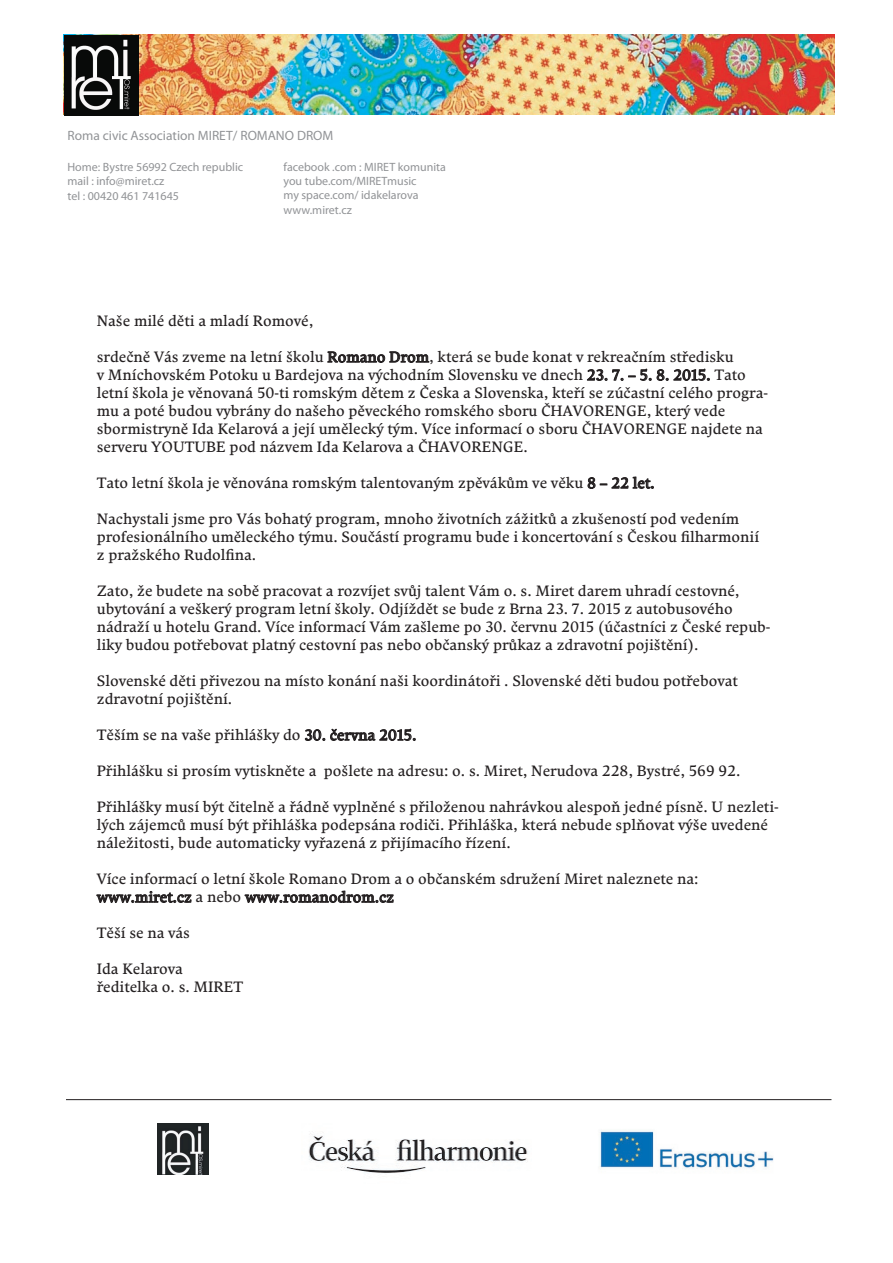
<style>
.page{position:relative;width:893px;height:1263px;background:#fff}
.page>*{position:absolute;margin:0;border:0;box-sizing:border-box;transform-origin:0 0}
.t1{font:15px/18px "Comenia Serif";color:#231f20}
.t2{font:13.5px "Myriad Pro";color:#919396}
.t3{font:12px/14.4px "Myriad Pro";color:#919396}
</style>
<div class="page">
<svg style="left:66px;top:1099px;width:766px;height:1px"></svg>
<img style="left:138px;top:35px;width:697px;height:79px">
<img style="left:64px;top:35px;width:74px;height:81px">
<img style="left:600px;top:1131px;width:174px;height:38px">
<img style="left:157px;top:1124px;width:51px;height:51px">
<img style="left:308px;top:1133px;width:220px;height:40px">
<p class="t2" style="left:67px;top:127px;width:267px">Roma civic Association MIRET/ ROMANO DROM</p>
<p class="t3" style="left:67px;top:159px;width:177px">Home: Bystre 56992 Czech republic mail : info@miret.cz<br>tel : 00420 461 741645</p>
<p class="t3" style="left:283px;top:159px;width:164px">facebook .com : MIRET komunita you tube.com/MIRETmusic<br>my space.com/ idakelarova www.miret.cz</p>
<p class="t1" style="left:97px;top:312px;width:218px">Naše milé děti a mladí Romové,</p>
<p class="t1" style="left:97px;top:348px;width:673px">srdečně Vás zveme na letní školu Romano Drom, která se bude konat v rekreačním středisku<br>v Mníchovském Potoku u Bardejova na východním Slovensku ve dnech 23. 7. – 5. 8. 2015. Tato letní škola je věnovaná 50-ti romským dětem z Česka a Slovenska, kteří se zúčastní celého progra&shy;mu a poté budou vybrány do našeho pěveckého romského sboru ČHAVORENGE, který vede sbormistryně Ida Kelarová a její umělecký tým. Více informací o sboru ČHAVORENGE najdete na serveru YOUTUBE pod názvem Ida Kelarova a ČHAVORENGE.</p>
<p class="t1" style="left:97px;top:474px;width:559px">Tato letní škola je věnována romským talentovaným zpěvákům ve věku 8 – 22 let.</p>
<p class="t1" style="left:97px;top:510px;width:664px">Nachystali jsme pro Vás bohatý program, mnoho životních zážitků a zkušeností pod vedením profesionálního uměleckého týmu. Součástí programu bude i koncertování s Českou filharmonií z pražského Rudolfina.</p>
<p class="t1" style="left:97px;top:582px;width:675px">Zato, že budete na sobě pracovat a rozvíjet svůj talent Vám o. s. Miret darem uhradí cestovné, ubytování a veškerý program letní školy. Odjíždět se bude z Brna 23. 7. 2015 z autobusového nádraží u hotelu Grand. Více informací Vám zašleme po 30. červnu 2015 (účastníci z České repub&shy;liky budou potřebovat platný cestovní pas nebo občanský průkaz a zdravotní pojištění).</p>
<p class="t1" style="left:97px;top:672px;width:643px">Slovenské děti přivezou na místo konání naši koordinátoři . Slovenské děti budou potřebovat zdravotní pojištění.</p>
<p class="t1" style="left:97px;top:726px;width:321px">Těším se na vaše přihlášky do 30. června 2015.</p>
<p class="t1" style="left:97px;top:762px;width:645px">Přihlášku si prosím vytiskněte a pošlete na adresu: o. s. Miret, Nerudova 228, Bystré, 569 92.</p>
<p class="t1" style="left:97px;top:798px;width:683px">Přihlášky musí být čitelně a řádně vyplněné s přiloženou nahrávkou alespoň jedné písně. U nezleti&shy;lých zájemců musí být přihláška podepsána rodiči. Přihláška, která nebude splňovat výše uvedené náležitosti, bude automaticky vyřazená z přijímacího řízení.</p>
<p class="t1" style="left:97px;top:870px;width:603px">Více informací o letní škole Romano Drom a o občanském sdružení Miret naleznete na: www.miret.cz a nebo www.romanodrom.cz</p>
<p class="t1" style="left:97px;top:924px;width:95px">Těší se na vás</p>
<p class="t1" style="left:97px;top:960px;width:148px">Ida Kelarova ředitelka o. s. MIRET</p>
</div>
